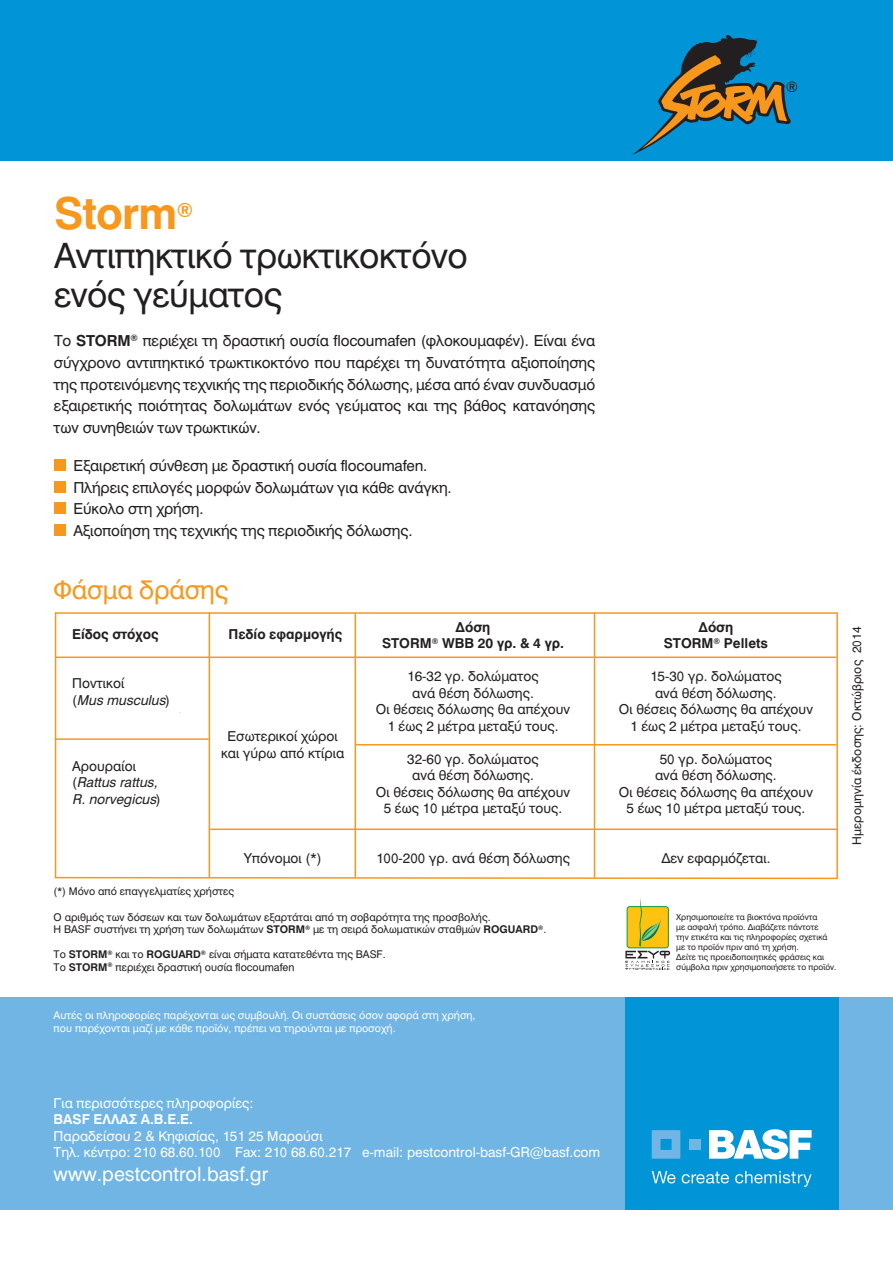
<style>
.page{position:relative;width:893px;height:1263px;background:#fff}
.page>*{position:absolute;margin:0;border:0;box-sizing:border-box;transform-origin:0 0}
.t1{font:700 43.5px "Mg Helvetica";letter-spacing:-.015em;color:#f7981d}
.t2{font:34.5px/39px "Mg Helvetica Normal";letter-spacing:-.015em;color:#231f20}
.t3{font:25.5px "Mg Helvetica Normal";letter-spacing:-.01em;color:#f7981d}
.t4{font:19.5px "Mg Helvetica Normal";color:#fff}
.t5{font:700 19.2px "Mg Helvetica";color:#f7981d}
.t6{font:15px/21.6px "Mg Helvetica Normal";letter-spacing:-.01em;color:#231f20;text-align:justify}
.t7{font:13.5px/16.5px "Mg Helvetica Normal";color:#231f20;text-align:center}
.t8{font:13.5px/16.5px "Mg Helvetica Normal";color:#fff}
.t9{font:700 13.5px/16.5px "Mg Helvetica";color:#231f20;text-align:center}
.t10{font:italic 13.5px/16.5px "Mg Helvetica";color:#231f20}
.t11{font:700 13.5px "Mg Helvetica";color:#fff}
.t12{font:12px "Mg Helvetica Normal";color:#231f20}
.t13{font:10.5px/12.6px "Mg Helvetica Normal";color:#231f20}
.t14{font:10.5px/12.8px "Mg Helvetica Normal";color:#fff}
.t15{font:8.25px/9.9px "Mg Helvetica Normal";color:#231f20}
.s1{font-family:"Mg Helvetica";font-weight:700}
.s2{font-family:"Mg Helvetica Normal";font-style:normal}
.s3{font-family:"UB Helvetica"}
</style>
<div class="page">
<div style="left:0;top:997px;width:893px;height:213px;background:#70b5e4"></div>
<hr style="left:55px;top:612px;width:783px;height:2px;background:#f7981d">
<hr style="left:56px;top:656px;width:780px;height:2px;background:#f7981d">
<hr style="left:55px;top:738px;width:154px;height:2px;background:#f7981d">
<hr style="left:210px;top:828px;width:627px;height:2px;background:#f7981d">
<hr style="left:356px;top:744px;width:480px;height:1px;background:#f7981d">
<svg style="left:54px;top:876px;width:784px;height:4px"></svg>
<hr style="left:209px;top:612px;width:1px;height:265px;background:#f7981d">
<hr style="left:355px;top:613px;width:1px;height:264px;background:#f7981d">
<hr style="left:594px;top:612px;width:1px;height:266px;background:#f7981d">
<hr style="left:836px;top:613px;width:2px;height:265px;background:#f7981d">
<hr style="left:55px;top:612px;width:1px;height:266px;background:#f7981d">
<div style="left:54px;top:459px;width:11px;height:12px;background:#f7981d"></div>
<div style="left:54px;top:481px;width:11px;height:11px;background:#f7981d"></div>
<div style="left:54px;top:503px;width:11px;height:11px;background:#f7981d"></div>
<div style="left:54px;top:524px;width:11px;height:12px;background:#f7981d"></div>
<div style="left:625px;top:997px;width:213px;height:213px;background:#0195d7"></div>
<svg style="left:652px;top:1130px;width:28px;height:29px"></svg>
<div style="left:689px;top:1139px;width:11px;height:11px;background:#70b5e4"></div>
<svg style="left:709px;top:1129px;width:103px;height:30px"></svg>
<svg style="left:652px;top:1171px;width:23px;height:12px"></svg>
<svg style="left:682px;top:1172px;width:47px;height:11px"></svg>
<svg style="left:735px;top:1171px;width:77px;height:16px"></svg>
<svg style="left:625px;top:897px;width:45px;height:73px"></svg>
<div style="left:0;top:0;width:893px;height:160px;background:#0195d7"></div>
<svg style="left:632px;top:35px;width:165px;height:120px"></svg>
<h1 class="t1" style="left:54px;top:187px;width:125px">Storm</h1>
<p class="t5" style="left:177px;top:198px;width:18px">®</p>
<h2 class="t2" style="left:54px;top:236px;width:415px">Αντιπηκτικό τρωκτικοκτόνο ενός γεύματος</h2>
<p class="t6" style="left:54px;top:330px;width:543px">Το <span class="s1">STORM</span><sup>®</sup> περιέχει τη δραστική ουσία flocoumafen (φλοκουμαφέν). Είναι ένα σύγχρονο αντιπηκτικό τρωκτικοκτόνο που παρέχει τη δυνατότητα αξιοποίησης της προτεινόμενης τεχνικής της περιοδικής δόλωσης, μέσα από έναν συνδυασμό εξαιρετικής ποιότητας δολωμάτων ενός γεύματος και της βάθος κατανόησης των συνηθειών των τρωκτικών.</p>
<p class="t6" style="left:73px;top:455px;width:380px;text-align:left">Εξαιρετική σύνθεση με δραστική ουσία flocoumafen.<br>Πλήρεις επιλογές μορφών δολωμάτων για κάθε ανάγκη.<br>Εύκολο στη χρήση.<br>Αξιοποίηση της τεχνικής της περιοδικής δόλωσης.</p>
<h3 class="t3" style="left:54px;top:574px;width:177px">Φάσμα δράσης</h3>
<p class="t9" style="left:72px;top:626px;width:88px">Είδος στόχος</p>
<p class="t9" style="left:228px;top:626px;width:115px">Πεδίο εφαρμογής</p>
<p class="t7" style="left:72px;top:675px;width:54px">Ποντικοί</p>
<p class="t10" style="left:72px;top:692px;width:99px"><span class="s2">(</span>Mus musculus<span class="s2">)</span></p>
<p class="t7" style="left:72px;top:758px;width:65px">Αρουραίοι</p>
<p class="t10" style="left:72px;top:774px;width:90px"><span class="s2">(</span>Rattus rattus,<br>R. norvegicus<span class="s2">)</span></p>
<p class="t7" style="left:221px;top:728px;width:125px">Εσωτερικοί χώροι και γύρω από κτίρια</p>
<p class="t7" style="left:244px;top:850px;width:79px">Υπόνομοι (*)</p>
<p class="t9" style="left:382px;top:619px;width:183px">Δόση<br>STORM<sup>®</sup> WBB 20 γρ. &amp; 4 γρ.</p>
<p class="t7" style="left:376px;top:668px;width:196px">16-32 γρ. δολώματος<br>ανά θέση δόλωσης.<br>Οι θέσεις δόλωσης θα απέχουν<br>1 έως 2 μέτρα μεταξύ τους.</p>
<p class="t7" style="left:376px;top:751px;width:196px">32-60 γρ. δολώματος<br>ανά θέση δόλωσης.<br>Οι θέσεις δόλωσης θα απέχουν<br>5 έως 10 μέτρα μεταξύ τους.</p>
<p class="t7" style="left:376px;top:850px;width:195px">100-200 γρ. ανά θέση δόλωσης</p>
<p class="t13" style="left:54px;top:885px;width:182px">(*) Μόνο από επαγγελματίες χρήστες</p>
<p class="t13" style="left:54px;top:910px;width:494px">Ο αριθμός των δόσεων και των δολωμάτων εξαρτάται από τη σοβαρότητα της προσβολής.<br>Η BASF συστήνει τη χρήση των δολωμάτων <span class="s1">STORM</span><sup>®</sup> με τη σειρά δολωματικών σταθμών <span class="s1">ROGUARD</span><sup>®</sup>.</p>
<p class="t13" style="left:54px;top:948px;width:334px">Το <span class="s1">STORM</span><sup>®</sup> και το <span class="s1">ROGUARD</span><sup>®</sup> είναι σήματα κατατεθέντα της BASF.<br>Το <span class="s1">STORM</span><sup>®</sup> περιέχει δραστική ουσία <span class="s3">flocoumafen</span></p>
<p class="t14" style="left:54px;top:1009px;width:423px">Αυτές οι πληροφορίες παρέχονται ως συμβουλή. Οι συστάσεις όσον αφορά στη χρήση, που παρέχονται μαζί με κάθε προϊόν, πρέπει να τηρούνται με προσοχή.</p>
<p class="t9" style="left:664px;top:619px;width:106px">Δόση<br>STORM<sup>®</sup> Pellets</p>
<p class="t7" style="left:619px;top:668px;width:196px">15-30 γρ. δολώματος<br>ανά θέση δόλωσης.<br>Οι θέσεις δόλωσης θα απέχουν<br>1 έως 2 μέτρα μεταξύ τους.</p>
<p class="t7" style="left:619px;top:751px;width:196px">50 γρ. δολώματος<br>ανά θέση δόλωσης.<br>Οι θέσεις δόλωσης θα απέχουν<br>5 έως 10 μέτρα μεταξύ τους.</p>
<p class="t7" style="left:661px;top:850px;width:111px">Δεν εφαρμόζεται.</p>
<p class="t12" style="left:850px;top:844px;width:219px;rotate:-90deg">Ημερομηνία έκδοσης: Oκτώβριος 2014</p>
<p class="t15" style="left:676px;top:912px;width:162px">Χρησιμοποιείτε τα βιοκτόνα προϊόντα<br>με ασφαλή τρόπο. Διαβάζετε πάντοτε<br>την ετικέτα και τις πληροφορίες σχετικά με το προϊόν πριν από τη χρήση.<br>Δείτε τις προειδοποιητικές φράσεις και σύμβολα πριν χρησιμοποιήσετε το προϊόν.</p>
<p class="t8" style="left:54px;top:1095px;width:201px">Για περισσότερες πληροφορίες:</p>
<p class="t11" style="left:54px;top:1111px;width:141px">BASF ΕΛΛΑΣ Α.Β.Ε.Ε.</p>
<p class="t8" style="left:54px;top:1128px;width:548px">Παραδείσου 2 &amp; Κηφισίας, 151 25 Μαρούσι<br>Τηλ. κέντρο: 210 68.60.100 Fax: 210 68.60.217 e-mail: pestcontrol-basf-GR@basf.com</p>
<h3 class="t4" style="left:54px;top:1162px;width:216px">www.pestcontrol.basf.gr</h3>
</div>
